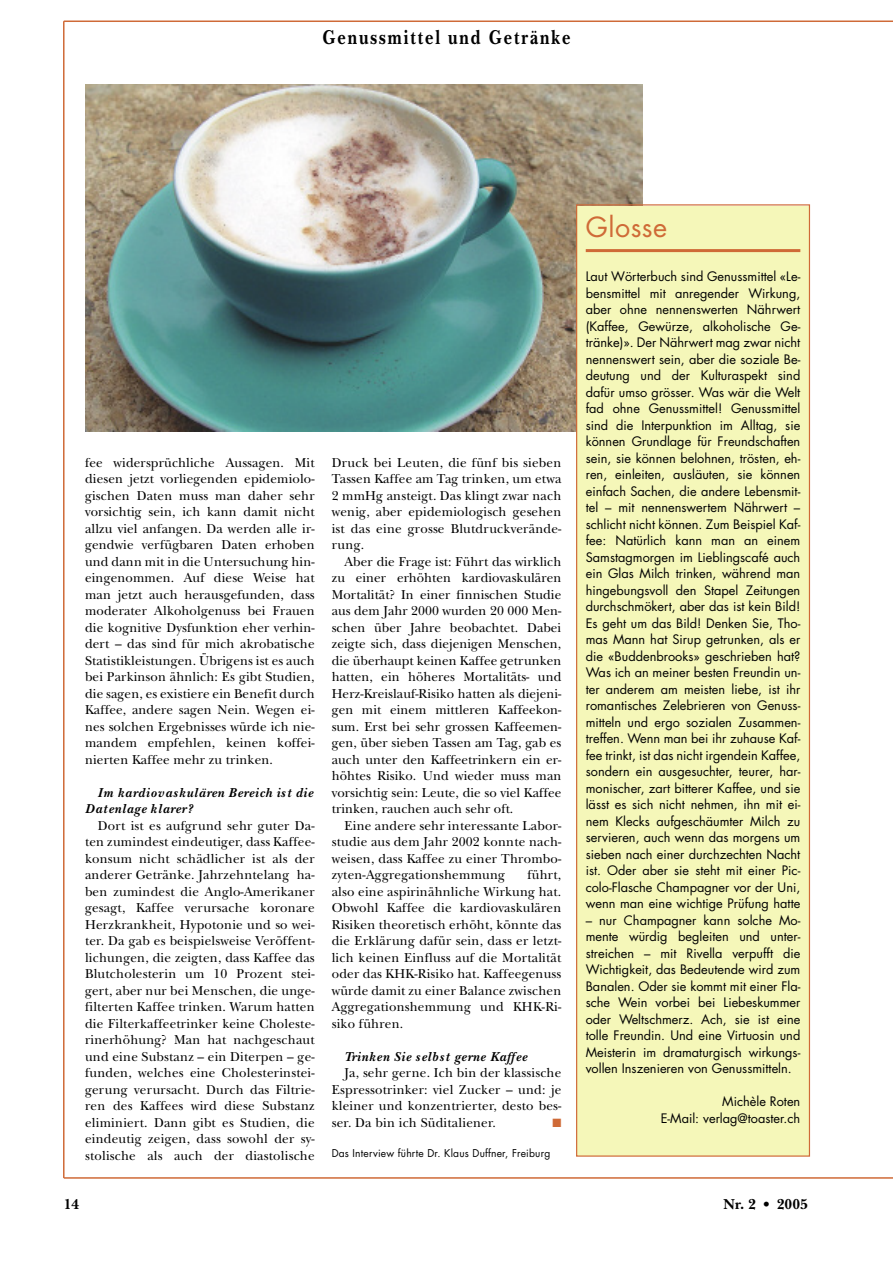
<style>
.page{position:relative;width:893px;height:1263px;background:#fff}
.page>*{position:absolute;margin:0;border:0;box-sizing:border-box;transform-origin:0 0}
.t1{font:27px "Futura";letter-spacing:.02em;color:#cf6a37}
.t2{font:700 21px "New Baskerville";letter-spacing:.115em;color:#000;scale:.8 1}
.t3{font:700 15px "New Baskerville";color:#000}
.t4{font:13.5px/16.5px "New Baskerville";letter-spacing:.015em;color:#000;text-align:justify}
.t5{font:italic 700 13.5px/16.5px "New Baskerville";letter-spacing:.06em;color:#000}
.t6{font:12.75px/16.5px "Futura";color:#000;text-align:justify}
.t7{font:12px "Zapf Dingbats";color:#cf6a37}
.t8{font:10.5px "Futura";letter-spacing:.02em;color:#000}
</style>
<div class="page">
<hr style="left:63px;top:21px;width:2px;height:1157px;background:#cf6a37">
<hr style="left:64px;top:1177px;width:829px;height:2px;background:#cf6a37">
<hr style="left:64px;top:21px;width:829px;height:1px;background:#cf6a37">
<img style="left:85px;top:84px;width:557px;height:347px">
<div style="left:577px;top:205px;width:232px;height:950px;background:#f5f7b9"></div>
<div style="left:576px;top:204px;width:234px;height:953px;border:1px solid #cf6a37"></div>
<hr style="left:586px;top:249px;width:214px;height:3px;background:#cf6a37">
<h2 class="t2" style="left:322px;top:24px;width:311px">Genussmittel und Getränke</h2>
<p class="t4" style="left:85px;top:454px;width:231px">fee widersprüchliche Aussagen. Mit diesen jetzt vorliegenden epidemiolo&shy;gischen Daten muss man daher sehr vorsichtig sein, ich kann damit nicht allzu viel anfangen. Da werden alle ir&shy;gendwie verfügbaren Daten erhoben und dann mit in die Untersuchung hin&shy;eingenommen. Auf diese Weise hat man jetzt auch herausgefunden, dass moderater Alkoholgenuss bei Frauen die kognitive Dysfunktion eher verhin&shy;dert – das sind für mich akrobatische Statistikleistungen. Übrigens ist es auch bei Parkinson ähnlich: Es gibt Studien, die sagen, es existiere ein Benefit durch Kaffee, andere sagen Nein. Wegen ei&shy;nes solchen Ergebnisses würde ich nie&shy;mandem empfehlen, keinen koffei&shy;nierten Kaffee mehr zu trinken.</p>
<p class="t5" style="left:85px;top:784px;width:230px;text-indent:13px">Im kardiovaskulären Bereich ist die<br>Datenlage klarer?</p>
<p class="t4" style="left:85px;top:817px;width:231px;text-indent:13px">Dort ist es aufgrund sehr guter Da&shy;ten zumindest eindeutiger, dass Kaffee&shy;konsum nicht schädlicher ist als der anderer Getränke. Jahrzehntelang ha&shy;ben zumindest die Anglo-Amerikaner gesagt, Kaffee verursache koronare Herzkrankheit, Hypotonie und so wei&shy;ter. Da gab es beispielsweise Veröffent&shy;lichungen, die zeigten, dass Kaffee das Blutcholesterin um 10 Prozent stei&shy;gert, aber nur bei Menschen, die unge&shy;filterten Kaffee trinken. Warum hatten die Filterkaffeetrinker keine Choleste&shy;rinerhöhung? Man hat nachgeschaut und eine Substanz – ein Diterpen – ge&shy;funden, welches eine Cholesterinstei&shy;gerung verursacht. Durch das Filtrie&shy;ren des Kaffees wird diese Substanz eliminiert. Dann gibt es Studien, die eindeutig zeigen, dass sowohl der sy&shy;stolische als auch der diastolische</p>
<p class="t4" style="left:332px;top:454px;width:231px">Druck bei Leuten, die fünf bis sieben Tassen Kaffee am Tag trinken, um etwa 2 mmHg ansteigt. Das klingt zwar nach wenig, aber epidemiologisch gesehen ist das eine grosse Blutdruckverände&shy;rung.</p>
<p class="t4" style="left:332px;top:553px;width:231px;text-indent:13px">Aber die Frage ist: Führt das wirklich zu einer erhöhten kardiovaskulären Mortalität? In einer finnischen Studie aus dem Jahr 2000 wurden 20 000 Men&shy;schen über Jahre beobachtet. Dabei zeigte sich, dass diejenigen Menschen, die überhaupt keinen Kaffee getrunken hatten, ein höheres Mortalitäts- und Herz-Kreislauf-Risiko hatten als diejeni&shy;gen mit einem mittleren Kaffeekon&shy;sum. Erst bei sehr grossen Kaffeemen&shy;gen, über sieben Tassen am Tag, gab es auch unter den Kaffeetrinkern ein er&shy;höhtes Risiko. Und wieder muss man vorsichtig sein: Leute, die so viel Kaffee trinken, rauchen auch sehr oft.</p>
<p class="t4" style="left:332px;top:817px;width:231px;text-indent:13px">Eine andere sehr interessante Labor&shy;studie aus dem Jahr 2002 konnte nach&shy;weisen, dass Kaffee zu einer Thrombo&shy;zyten-Aggregationshemmung</p>
<p class="t4" style="left:332px;top:866px;width:231px;text-indent:196px">führt, also eine aspirinähnliche Wirkung hat.<br>Obwohl Kaffee die kardiovaskulären Risiken theoretisch erhöht, könnte das die Erklärung dafür sein, dass er letzt&shy;lich keinen Einfluss auf die Mortalität oder das KHK-Risiko hat. Kaffeegenuss würde damit zu einer Balance zwischen Aggregationshemmung und KHK-Ri&shy;siko führen.</p>
<p class="t5" style="left:344px;top:1048px;width:184px">Trinken Sie selbst gerne Kaffee</p>
<p class="t4" style="left:332px;top:1064px;width:231px;text-indent:13px">Ja, sehr gerne. Ich bin der klassische Espressotrinker: viel Zucker – und: je kleiner und konzentrierter, desto bes&shy;ser. Da bin ich Süditaliener.</p>
<p class="t7" style="left:552px;top:1115px;width:10px">■</p>
<p class="t8" style="left:332px;top:1148px;width:220px">Das Interview führte Dr. Klaus Duffner, Freiburg</p>
<h1 class="t1" style="left:586px;top:214px;width:83px">Glosse</h1>
<p class="t6" style="left:586px;top:269px;width:216px">Laut Wörterbuch sind Genussmittel «Le&shy;bensmittel mit anregender Wirkung, aber ohne nennenswerten Nährwert (Kaffee, Gewürze, alkoholische Ge&shy;tränke)». Der Nährwert mag zwar nicht nennenswert sein, aber die soziale Be&shy;deutung und der Kulturaspekt sind dafür umso grösser. Was wär die Welt fad ohne Genussmittel! Genussmittel sind die Interpunktion im Alltag, sie können Grundlage für Freundschaften sein, sie können belohnen, trösten, eh&shy;ren, einleiten, ausläuten, sie können einfach Sachen, die andere Lebensmit&shy;tel – mit nennenswertem Nährwert – schlicht nicht können. Zum Beispiel Kaf&shy;fee: Natürlich kann man an einem Samstagmorgen im Lieblingscafé auch ein Glas Milch trinken, während man hingebungsvoll den Stapel Zeitungen durchschmökert, aber das ist kein Bild!<br>Es geht um das Bild! Denken Sie, Tho&shy;mas Mann hat Sirup getrunken, als er die «Buddenbrooks» geschrieben hat?<br>Was ich an meiner besten Freundin un&shy;ter anderem am meisten liebe, ist ihr romantisches Zelebrieren von Genuss&shy;mitteln und ergo sozialen Zusammen&shy;treffen. Wenn man bei ihr zuhause Kaf&shy;fee trinkt, ist das nicht irgendein Kaffee, sondern ein ausgesuchter, teurer, har&shy;monischer, zart bitterer Kaffee, und sie lässt es sich nicht nehmen, ihn mit ei&shy;nem Klecks aufgeschäumter Milch zu servieren, auch wenn das morgens um sieben nach einer durchzechten Nacht ist. Oder aber sie steht mit einer Pic&shy;colo-Flasche Champagner vor der Uni, wenn man eine wichtige Prüfung hatte</p>
<p class="t6" style="left:586px;top:913px;width:216px">– nur Champagner kann solche Mo&shy;mente würdig begleiten und unter&shy;streichen – mit Rivella verpufft die Wichtigkeit, das Bedeutende wird zum Banalen. Oder sie kommt mit einer Fla&shy;sche Wein vorbei bei Liebeskummer oder Weltschmerz. Ach, sie ist eine tolle Freundin. Und eine Virtuosin und Meisterin im dramaturgisch wirkungs&shy;vollen Inszenieren von Genussmitteln.</p>
<p class="t6" style="left:661px;top:1094px;width:141px;text-align:right">Michèle Roten<br>E-Mail: verlag@toaster.ch</p>
<p class="t3" style="left:64px;top:1195px;width:17px">14</p>
<p class="t3" style="left:724px;top:1195px;width:86px">Nr. 2 • 2005</p>
</div>
